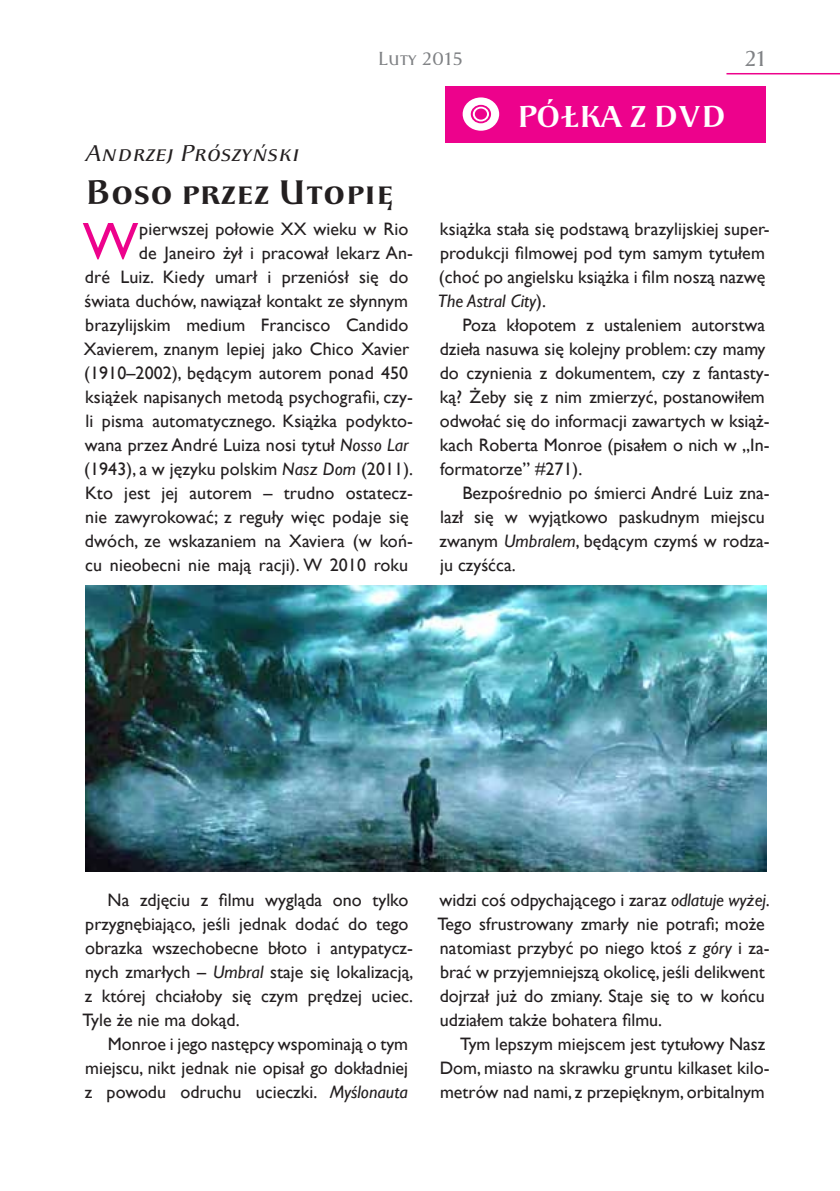
<style>
.page{position:relative;width:840px;height:1191px;background:#fff}
.page>*{position:absolute;margin:0;border:0;box-sizing:border-box;transform-origin:0 0}
.t1{font:53.2px "Gill Sans";color:#ed028c}
.t2{font:700 36px "Apolonia";color:#231f20}
.t3{font:700 32px "Apolonia";color:#fff}
.t4{font:italic 24px "Apolonia";color:#231f20}
.t5{font:24px "Apolonia";color:#808285}
.t6{font:20px "Apolonia";color:#808285}
.t7{font:18px/24px "Gill Sans";color:#231f20}
.s1{font-style:italic}
</style>
<div class="page">
<hr style="left:726px;top:73px;width:113px;height:1px;background:#ed028c">
<div style="left:445px;top:86px;width:320px;height:57px;background:#ed028c"></div>
<div style="left:462px;top:97px;width:37px;height:34px;background:#fff;border-radius:50%"></div>
<svg style="left:470px;top:105px;width:21px;height:18px"></svg>
<svg style="left:472px;top:107px;width:16px;height:14px"></svg>
<div style="left:474px;top:108px;width:12px;height:12px;background:#ed028c;border-radius:50%"></div>
<img style="left:85px;top:585px;width:680px;height:286px">
<p class="t6" style="left:377px;top:47px;width:87px">Luty 2015</p>
<h3 class="t5" style="left:744px;top:44px;width:22px">21</h3>
<h3 class="t3" style="left:516px;top:98px;width:205px">PÓŁKA Z DVD</h3>
<h3 class="t4" style="left:84px;top:139px;width:216px">Andrzej Prószyński</h3>
<h2 class="t2" style="left:84px;top:172px;width:310px">Boso przez Utopię</h2>
<h1 class="t1" style="left:83px;top:210px;width:57px">W</h1>
<p class="t7" style="left:84px;top:217px;width:330px;text-align:right">pierwszej połowie XX wieku w Rio<br>de Janeiro żył i pracował lekarz An-<br>dré Luiz. Kiedy umarł i przeniósł się do świata duchów, nawiązał kontakt ze słynnym brazylijskim medium Francisco Candido Xavierem, znanym lepiej jako Chico Xavier (1910–2002), będącym autorem ponad 450 książek napisanych metodą psychografii, czy&shy;li pisma automatycznego. Książka podykto&shy;wana przez André Luiza nosi tytuł <span class="s1">Nosso Lar </span>(1943), a w języku polskim <span class="s1">Nasz Dom</span> (2011).<br>Kto jest jej autorem – trudno ostatecz&shy;nie zawyrokować; z reguły więc podaje się dwóch, ze wskazaniem na Xaviera (w koń&shy;cu nieobecni nie mają racji). W 2010 roku</p>
<p class="t7" style="left:437px;top:217px;width:333px">książka stała się podstawą brazylijskiej super&shy;produkcji filmowej pod tym samym tytułem (choć po angielsku książka i film noszą nazwę <span class="s1">The Astral City</span>).</p>
<p class="t7" style="left:439px;top:313px;width:331px;text-indent:23px">Poza kłopotem z ustaleniem autorstwa dzieła nasuwa się kolejny problem: czy mamy do czynienia z dokumentem, czy z fantasty&shy;ką? Żeby się z nim zmierzyć, postanowiłem odwołać się do informacji zawartych w książ&shy;kach Roberta Monroe (pisałem o nich w „In&shy;formatorze” #271).</p>
<p class="t7" style="left:439px;top:481px;width:331px;text-indent:23px">Bezpośrednio po śmierci André Luiz zna&shy;lazł się w wyjątkowo paskudnym miejscu zwanym <span class="s1">Umbralem</span>, będącym czymś w rodza&shy;ju czyśćca.</p>
<p class="t7" style="left:83px;top:888px;width:332px;text-indent:25px">Na zdjęciu z filmu wygląda ono tylko przygnębiająco, jeśli jednak dodać do tego obrazka wszechobecne błoto i antypatycz&shy;nych zmarłych – <span class="s1">Umbral</span> staje się lokalizacją, z której chciałoby się czym prędzej uciec.<br>Tyle że nie ma dokąd.</p>
<p class="t7" style="left:85px;top:1032px;width:324px;text-align:justify;text-indent:23px">Monroe i jego następcy wspominają o tym miejscu, nikt jednak nie opisał go dokładniej z powodu odruchu ucieczki. <span class="s1">Myślonauta</span></p>
<p class="t7" style="left:437px;top:888px;width:334px">widzi coś odpychającego i zaraz <span class="s1">odlatuje wyżej</span>.<br>Tego sfrustrowany zmarły nie potrafi; może natomiast przybyć po niego ktoś <span class="s1">z góry</span> i za&shy;brać w przyjemniejszą okolicę, jeśli delikwent dojrzał już do zmiany. Staje się to w końcu udziałem także bohatera filmu.</p>
<p class="t7" style="left:439px;top:1032px;width:331px;text-indent:20px">Tym lepszym miejscem jest tytułowy Nasz<br>Dom, miasto na skrawku gruntu kilkaset kilo&shy;metrów nad nami, z przepięknym, orbitalnym</p>
</div>
